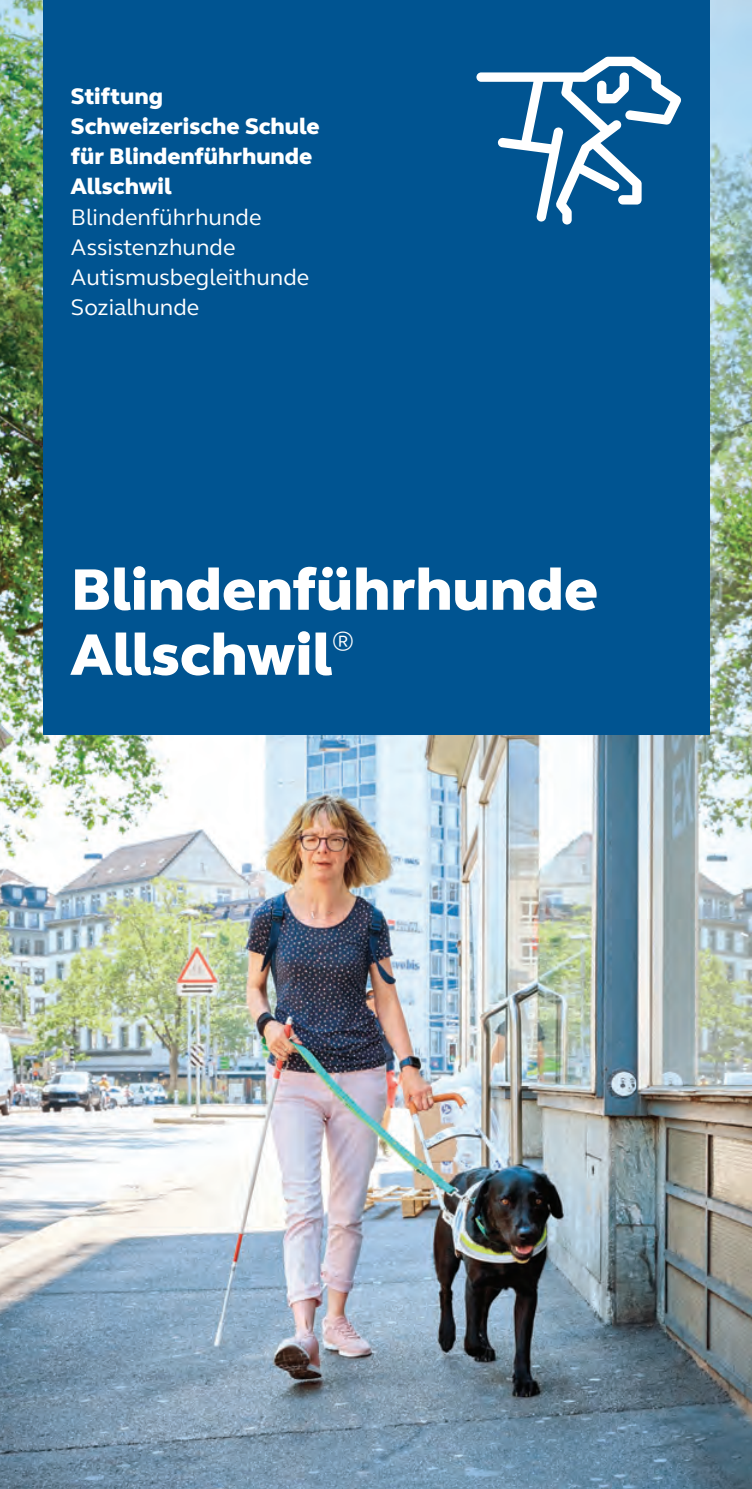
<style>
.page{position:relative;width:752px;height:1489px;background:#fff}
.page>*{position:absolute;margin:0;border:0;box-sizing:border-box;transform-origin:0 0}
.t1{font:800 60px "FS Elliot Pro";color:#fff}
.t2{font:26.25px "FS Elliot Pro";color:#fff}
.t3{font:23px "FS Elliot Pro";color:#fff}
.t4{font:800 23px "FS Elliot Pro";color:#fff}
</style>
<div class="page">
<img style="left:0;top:0;width:751px;height:1488px">
<div style="left:43px;top:0;width:666px;height:734px;background:#005491"></div>
<svg style="left:476px;top:57px;width:205px;height:167px"></svg>
<p class="t4" style="left:71px;top:81px;width:94px">Stiftung</p>
<p class="t4" style="left:71px;top:111px;width:250px">Schweizerische Schule</p>
<p class="t4" style="left:71px;top:141px;width:243px">für Blindenführhunde</p>
<p class="t4" style="left:71px;top:171px;width:102px">Allschwil</p>
<p class="t3" style="left:71px;top:201px;width:192px">Blindenführhunde</p>
<p class="t3" style="left:71px;top:231px;width:166px">Assistenzhunde</p>
<p class="t3" style="left:71px;top:261px;width:240px">Autismusbegleithunde</p>
<p class="t3" style="left:71px;top:291px;width:130px">Sozialhunde</p>
<p class="t1" style="left:71px;top:549px;width:528px">Blindenführhunde</p>
<p class="t1" style="left:71px;top:614px;width:262px">Allschwil</p>
<p class="t2" style="left:332px;top:623px;width:23px">®</p>
</div>
